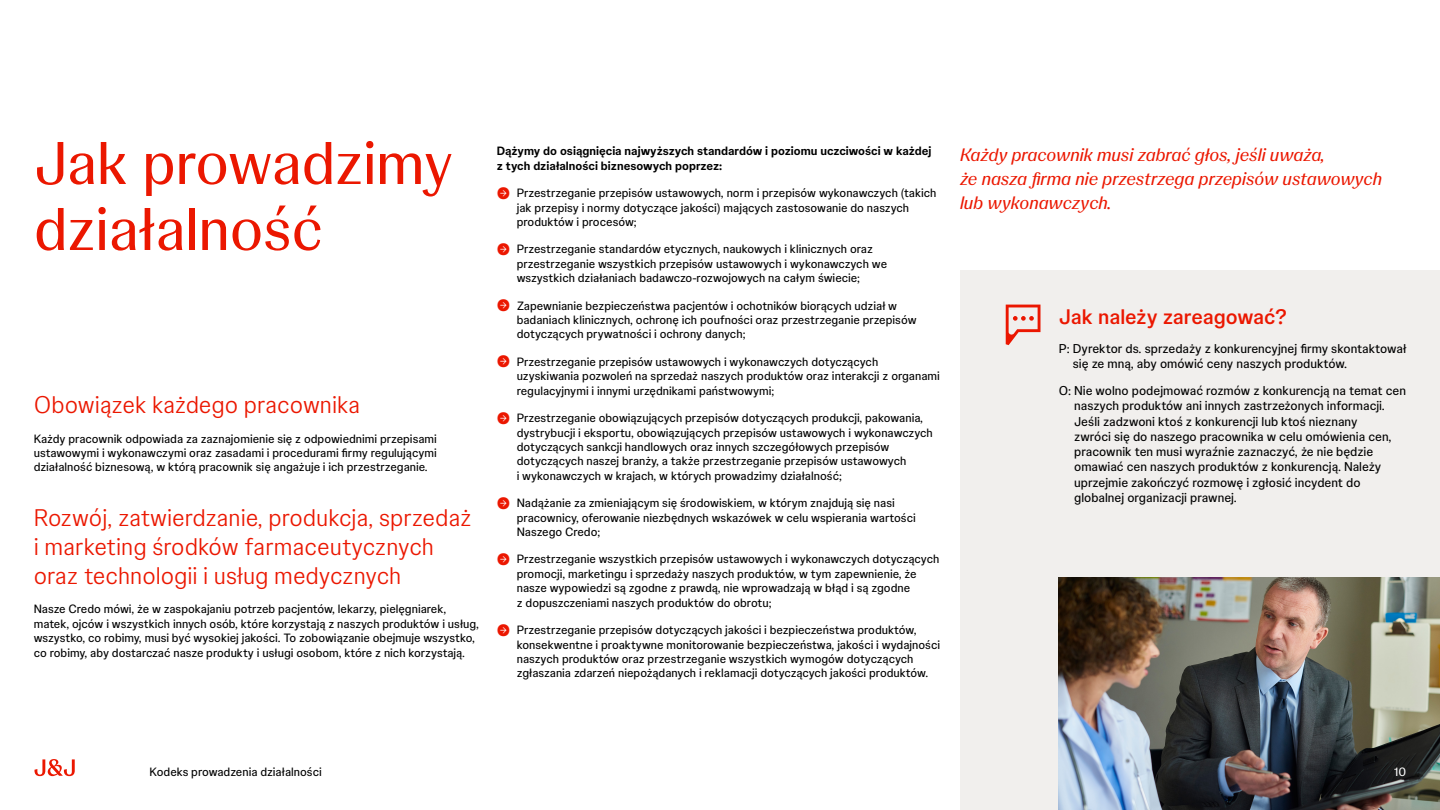
<style>
.page{position:relative;width:1440px;height:810px;background:#fff}
.page>*{position:absolute;margin:0;border:0;box-sizing:border-box;transform-origin:0 0}
.t1{font:60px/66px "Johnson Display";color:#eb1700}
.t2{font:300 24px/28.8px "Johnson Text";color:#eb1700}
.t3{font:500 21px "Johnson Text";letter-spacing:-.005em;color:#eb1700}
.t4{font:italic 18px/24px "Johnson Display";color:#eb1700}
.t5{font:12.75px/15.3px "Johnson Text";color:#000}
.t6{font:12px/14.4px "Johnson Text";color:#000}
.t7{font:700 12px/14.4px "Johnson Text";color:#000}
.t8{font:12px "Johnson Text";color:#fff}
.s1{font-family:"Johnson Display";font-size:16.5px;color:#eb1700}
</style>
<div class="page">
<svg style="left:35px;top:759px;width:40px;height:17px"></svg>
<div style="left:960px;top:270px;width:480px;height:540px;background:#f1efed"></div>
<img style="left:1059px;top:578px;width:381px;height:232px">
<svg style="left:1006px;top:305px;width:35px;height:40px"></svg>
<h1 class="t1" style="left:34px;top:126px;width:421px">Jak prowadzimy działalność</h1>
<h3 class="t4" style="left:960px;top:142px;width:424px">Każdy pracownik musi zabrać głos, jeśli uważa,<br>że nasza firma nie przestrzega przepisów ustawowych lub wykonawczych.</h3>
<p class="t7" style="left:497px;top:143px;width:436px">Dążymy do osiągnięcia najwyższych standardów i poziomu uczciwości w każdej z tych działalności biznesowych poprzez:</p>
<p class="t6" style="left:517px;top:185px;width:421px;text-indent:-20px"><span class="s1">→</span> Przestrzeganie przepisów ustawowych, norm i przepisów wykonawczych (takich jak przepisy i normy dotyczące jakości) mających zastosowanie do naszych produktów i procesów;</p>
<p class="t6" style="left:517px;top:241px;width:372px;text-indent:-20px"><span class="s1">→</span> Przestrzeganie standardów etycznych, naukowych i klinicznych oraz przestrzeganie wszystkich przepisów ustawowych i wykonawczych we wszystkich działaniach badawczo-rozwojowych na całym świecie;</p>
<p class="t6" style="left:517px;top:298px;width:401px;text-indent:-20px"><span class="s1">→</span> Zapewnianie bezpieczeństwa pacjentów i ochotników biorących udział w badaniach klinicznych, ochronę ich poufności oraz przestrzeganie przepisów dotyczących prywatności i ochrony danych;</p>
<p class="t6" style="left:517px;top:354px;width:425px;text-indent:-20px"><span class="s1">→</span> Przestrzeganie przepisów ustawowych i wykonawczych dotyczących uzyskiwania pozwoleń na sprzedaż naszych produktów oraz interakcji z organami regulacyjnymi i innymi urzędnikami państwowymi;</p>
<p class="t6" style="left:517px;top:410px;width:418px;text-indent:-20px"><span class="s1">→</span> Przestrzeganie obowiązujących przepisów dotyczących produkcji, pakowania, dystrybucji i eksportu, obowiązujących przepisów ustawowych i wykonawczych dotyczących sankcji handlowych oraz innych szczegółowych przepisów dotyczących naszej branży, a także przestrzeganie przepisów ustawowych<br>i wykonawczych w krajach, w których prowadzimy działalność;</p>
<p class="t6" style="left:517px;top:495px;width:401px;text-indent:-20px"><span class="s1">→</span> Nadążanie za zmieniającym się środowiskiem, w którym znajdują się nasi pracownicy, oferowanie niezbędnych wskazówek w celu wspierania wartości<br>Naszego Credo;</p>
<p class="t6" style="left:517px;top:551px;width:424px;text-indent:-20px"><span class="s1">→</span> Przestrzeganie wszystkich przepisów ustawowych i wykonawczych dotyczących promocji, marketingu i sprzedaży naszych produktów, w tym zapewnienie, że nasze wypowiedzi są zgodne z prawdą, nie wprowadzają w błąd i są zgodne<br>z dopuszczeniami naszych produktów do obrotu;</p>
<p class="t6" style="left:517px;top:622px;width:425px;text-indent:-20px"><span class="s1">→</span> Przestrzeganie przepisów dotyczących jakości i bezpieczeństwa produktów, konsekwentne i proaktywne monitorowanie bezpieczeństwa, jakości i wydajności naszych produktów oraz przestrzeganie wszystkich wymogów dotyczących zgłaszania zdarzeń niepożądanych i reklamacji dotyczących jakości produktów.</p>
<h3 class="t3" style="left:1059px;top:301px;width:230px">Jak należy zareagować?</h3>
<p class="t5" style="left:1073px;top:340px;width:335px;text-indent:-14px">P: Dyrektor ds. sprzedaży z konkurencyjnej firmy skontaktował się ze mną, aby omówić ceny naszych produktów.</p>
<p class="t5" style="left:1074px;top:382px;width:334px;text-indent:-15px">O: Nie wolno podejmować rozmów z konkurencją na temat cen naszych produktów ani innych zastrzeżonych informacji.<br>Jeśli zadzwoni ktoś z konkurencji lub ktoś nieznany<br>zwróci się do naszego pracownika w celu omówienia cen, pracownik ten musi wyraźnie zaznaczyć, że nie będzie omawiać cen naszych produktów z konkurencją. Należy uprzejmie zakończyć rozmowę i zgłosić incydent do globalnej organizacji prawnej.</p>
<h2 class="t2" style="left:34px;top:389px;width:328px">Obowiązek każdego pracownika</h2>
<p class="t6" style="left:34px;top:430px;width:405px;text-align:justify">Każdy pracownik odpowiada za zaznajomienie się z odpowiednimi przepisami ustawowymi i wykonawczymi oraz zasadami i procedurami firmy regulującymi działalność biznesową, w którą pracownik się angażuje i ich przestrzeganie.</p>
<h2 class="t2" style="left:34px;top:502px;width:440px">Rozwój, zatwierdzanie, produkcja, sprzedaż i marketing środków farmaceutycznych oraz technologii i usług medycznych</h2>
<p class="t6" style="left:34px;top:601px;width:447px">Nasze Credo mówi, że w zaspokajaniu potrzeb pacjentów, lekarzy, pielęgniarek, matek, ojców i wszystkich innych osób, które korzystają z naszych produktów i usług, wszystko, co robimy, musi być wysokiej jakości. To zobowiązanie obejmuje wszystko, co robimy, aby dostarczać nasze produkty i usługi osobom, które z nich korzystają.</p>
<p class="t6" style="left:150px;top:764px;width:174px">Kodeks prowadzenia działalności</p>
<p class="t8" style="left:1394px;top:763px;width:14px">10</p>
</div>
